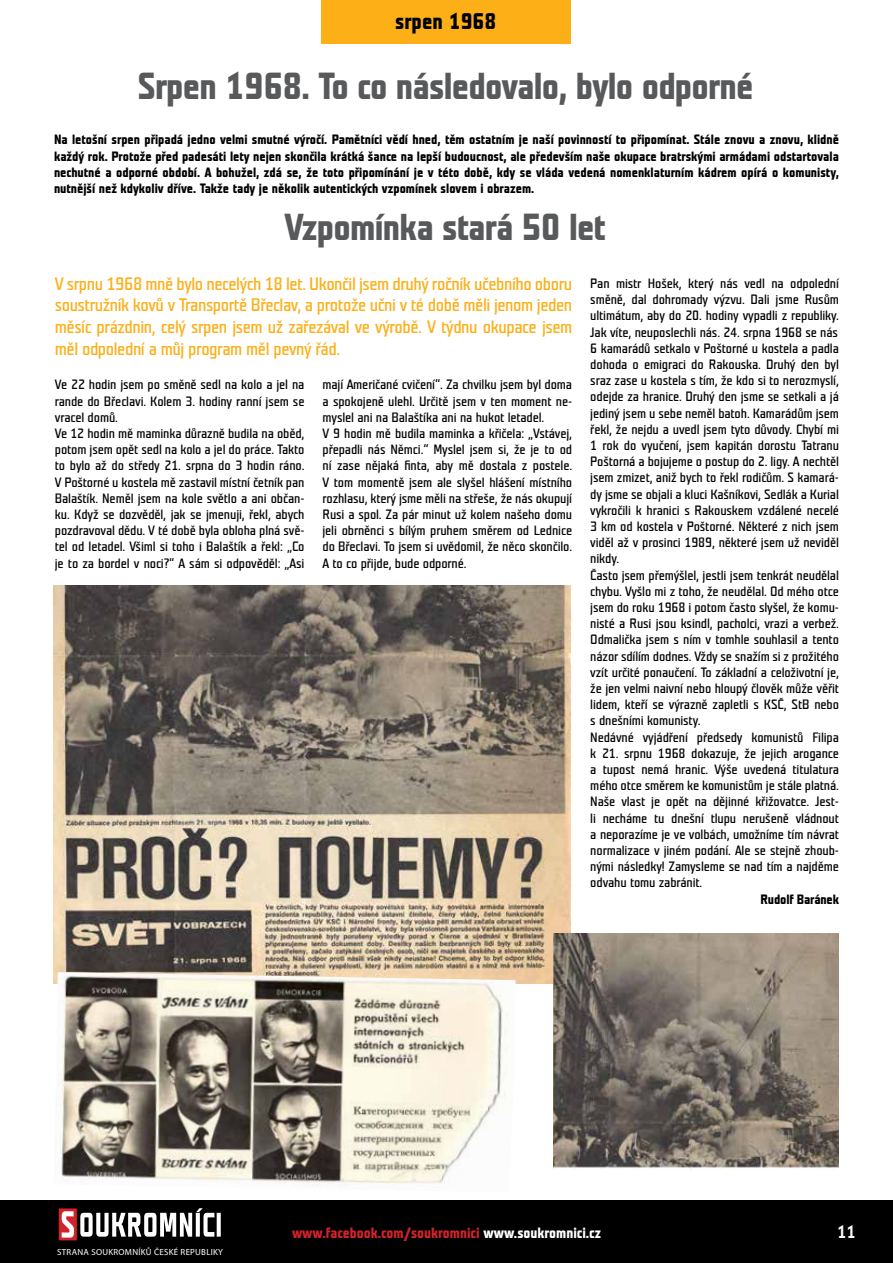
<style>
.page{position:relative;width:893px;height:1263px;background:#fff}
.page>*{position:absolute;margin:0;border:0;box-sizing:border-box;transform-origin:0 0}
.t1{font:700 37.5px "Teuton Normal CE";letter-spacing:-.02em;color:#58595b}
.t2{font:700 22.5px "Teuton Normal CE";color:#000}
.t3{font:18px/21.6px "Teuton Normal CE";letter-spacing:-.025em;color:#fcaf17;text-align:justify}
.t4{font:18px "Teuton Fett";color:#fff}
.t5{font:700 15px "Teuton Normal CE";color:#d2232a}
.t6{font:13.5px/16.2px "Teuton Normal CE";letter-spacing:-.01em;color:#000}
.t7{font:700 13.5px/16.2px "Teuton Normal CE";color:#000;text-align:justify}
.t8{font:8.85px "Myriad Pro";letter-spacing:.03em;color:#fff}
.s1{color:#fff}
</style>
<div class="page">
<div style="left:0;top:1200px;width:893px;height:63px;background:#000"></div>
<div style="left:58px;top:1207px;width:20px;height:34px;background:#d2232a"></div>
<div style="left:56px;top:1206px;width:23px;height:37px;border:2px solid #000"></div>
<svg style="left:62px;top:1211px;width:12px;height:26px"></svg>
<svg style="left:80px;top:1208px;width:141px;height:28px"></svg>
<div style="left:321px;top:0;width:249px;height:43px;background:#fcaf17"></div>
<img style="left:54px;top:585px;width:517px;height:398px">
<img style="left:54px;top:972px;width:462px;height:214px">
<img style="left:554px;top:934px;width:285px;height:235px">
<h2 class="t2" style="left:395px;top:10px;width:103px">srpen 1968</h2>
<h1 class="t1" style="left:138px;top:67px;width:617px">Srpen 1968. To co následovalo, bylo odporné</h1>
<p class="t7" style="left:54px;top:132px;width:786px">Na letošní srpen připadá jedno velmi smutné výročí. Pamětníci vědí hned, těm ostatním je naší povinností to připomínat. Stále znovu a znovu, klidně každý rok. Protože před padesáti lety nejen skončila krátká šance na lepší budoucnost, ale především naše okupace bratrskými armádami odstartovala nechutné a odporné období. A bohužel, zdá se, že toto připomínání je v této době, kdy se vláda vedená nomenklaturním kádrem opírá o komunisty, nutnější než kdykoliv dříve. Takže tady je několik autentických vzpomínek slovem i obrazem.</p>
<h1 class="t1" style="left:285px;top:208px;width:322px">Vzpomínka stará 50 let</h1>
<p class="t3" style="left:55px;top:273px;width:519px">V srpnu 1968 mně bylo necelých 18 let. Ukončil jsem druhý ročník učebního oboru soustružník kovů v Transportě Břeclav, a protože učni v té době měli jenom jeden měsíc prázdnin, celý srpen jsem už zařezával ve výrobě. V týdnu okupace jsem měl odpolední a můj program měl pevný řád.</p>
<p class="t6" style="left:55px;top:377px;width:251px">Ve 22 hodin jsem po směně sedl na kolo a jel na rande do Břeclavi. Kolem 3. hodiny ranní jsem se vracel domů.<br>Ve 12 hodin mě maminka důrazně budila na oběd, potom jsem opět sedl na kolo a jel do práce. Takto to bylo až do středy 21. srpna do 3 hodin ráno.<br>V Poštorné u kostela mě zastavil místní četník pan Balaštík. Neměl jsem na kole světlo a ani občan&shy;ku. Když se dozvěděl, jak se jmenuji, řekl, abych pozdravoval dědu. V té době byla obloha plná svě&shy;tel od letadel. Všiml si toho i Balaštík a řekl: „Co je to za bordel v noci?“ A sám si odpověděl: „Asi</p>
<p class="t6" style="left:322px;top:377px;width:251px">mají Američané cvičení“. Za chvilku jsem byl doma a spokojeně ulehl. Určitě jsem v ten moment ne&shy;myslel ani na Balaštíka ani na hukot letadel.<br>V 9 hodin mě budila maminka a křičela: „Vstávej, přepadli nás Němci.“ Myslel jsem si, že je to od ní zase nějaká finta, aby mě dostala z postele.<br>V tom momentě jsem ale slyšel hlášení místního rozhlasu, který jsme měli na střeše, že nás okupují Rusi a spol. Za pár minut už kolem našeho domu jeli obrněnci s bílým pruhem směrem od Lednice do Břeclavi. To jsem si uvědomil, že něco skončilo.<br>A to co přijde, bude odporné.</p>
<p class="t6" style="left:590px;top:276px;width:250px">Pan mistr Hošek, který nás vedl na odpolední směně, dal dohromady výzvu. Dali jsme Rusům ultimátum, aby do 20. hodiny vypadli z republiky.<br>Jak víte, neuposlechli nás. 24. srpna 1968 se nás 6 kamarádů setkalo v Poštorné u kostela a padla dohoda o emigraci do Rakouska. Druhý den byl sraz zase u kostela s tím, že kdo si to nerozmyslí, odejde za hranice. Druhý den jsme se setkali a já jediný jsem u sebe neměl batoh. Kamarádům jsem řekl, že nejdu a uvedl jsem tyto důvody. Chybí mi 1 rok do vyučení, jsem kapitán dorostu Tatranu Poštorná a bojujeme o postup do 2. ligy. A nechtěl jsem zmizet, aniž bych to řekl rodičům. S kamará&shy;dy jsme se objali a kluci Kašníkovi, Sedlák a Kurial vykročili k hranici s Rakouskem vzdálené necelé 3 km od kostela v Poštorné. Některé z nich jsem viděl až v prosinci 1989, některé jsem už neviděl nikdy.<br>Často jsem přemýšlel, jestli jsem tenkrát neudělal chybu. Vyšlo mi z toho, že neudělal. Od mého otce jsem do roku 1968 i potom často slyšel, že komu&shy;nisté a Rusi jsou ksindl, pacholci, vrazi a verbež.<br>Odmalička jsem s ním v tomhle souhlasil a tento názor sdílím dodnes. Vždy se snažím si z prožitého vzít určité ponaučení. To základní a celoživotní je, že jen velmi naivní nebo hloupý člověk může věřit lidem, kteří se výrazně zapletli s KSČ, StB nebo s dnešními komunisty.<br>Nedávné vyjádření předsedy komunistů Filipa k 21. srpnu 1968 dokazuje, že jejich arogance a tupost nemá hranic. Výše uvedená titulatura mého otce směrem ke komunistům je stále platná.<br>Naše vlast je opět na dějinné křižovatce. Jest&shy;li necháme tu dnešní tlupu nerušeně vládnout a neporazíme je ve volbách, umožníme tím návrat normalizace v jiném podání. Ale se stejně zhoub&shy;nými následky! Zamysleme se nad tím a najděme odvahu tomu zabránit.</p>
<p class="t7" style="left:760px;top:891px;width:80px">Rudolf Baránek</p>
<p class="t8" style="left:57px;top:1246px;width:167px">STRANA SOUKROMNÍKŮ ČESKÉ REPUBLIKY</p>
<p class="t5" style="left:292px;top:1225px;width:310px">www.facebook.com/soukromnici <span class="s1">www.soukromnici.cz</span></p>
<h3 class="t4" style="left:837px;top:1222px;width:20px">11</h3>
</div>
